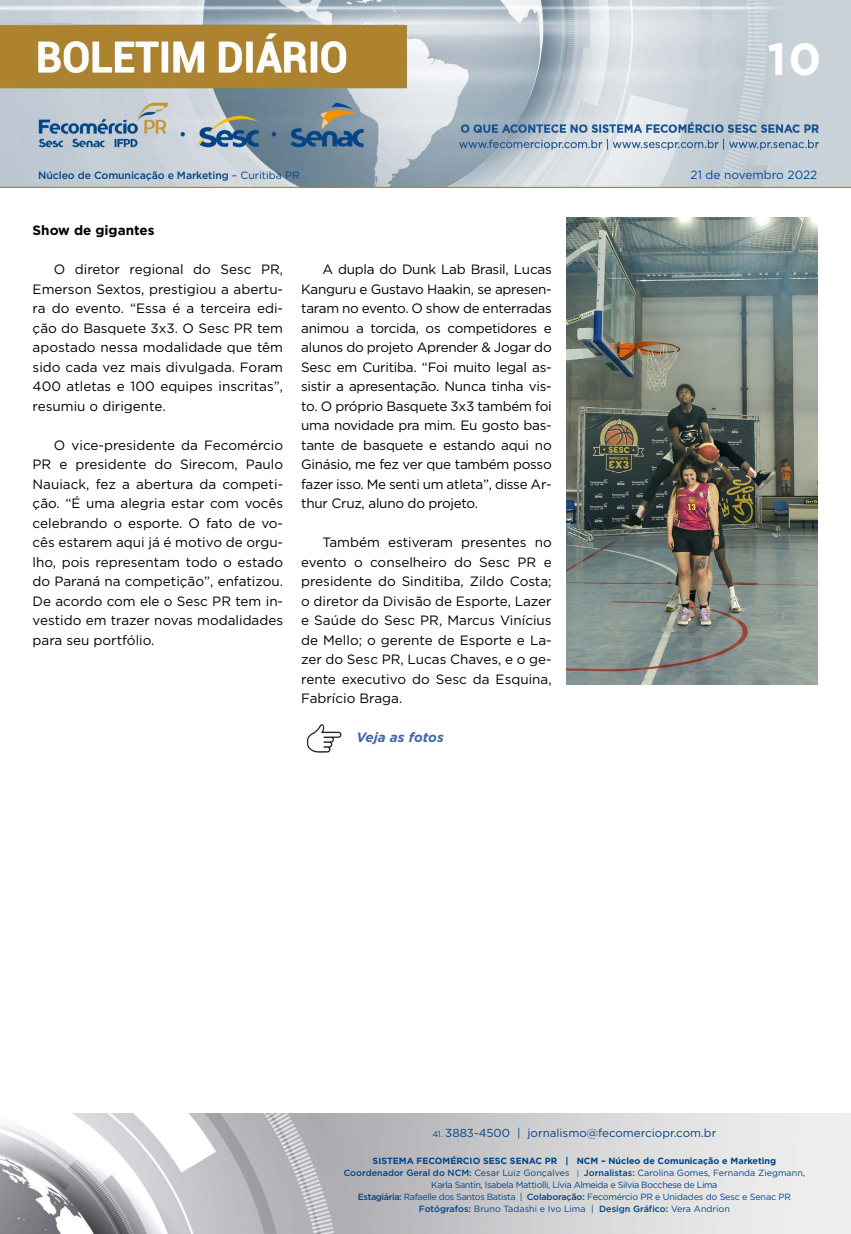
<style>
.page{position:relative;width:851px;height:1234px;background:#fff}
.page>*{position:absolute;margin:0;border:0;box-sizing:border-box;transform-origin:0 0}
.t1{font:700 45px "Gotham";color:#fff}
.t2{font:13.5px/19.5px "Gotham";color:#000;text-align:justify}
.t3{font:700 13.5px "Gotham";color:#000}
.t4{font:italic 700 13.5px "Gotham";color:#3f68a5}
.t5{font:11.85px "Gotham";color:#004a93}
.t6{font:11.55px "Gotham";color:#004587}
.t7{font:500 10.5px "Gotham";letter-spacing:-.01em;color:#004587}
.t8{font:9px/12px "Gotham";letter-spacing:-.02em;color:#004587;text-align:center}
.s1{font-weight:400}
.s2{font-size:8.25px}
.s3{font-weight:700}
.s4{font-weight:500}
.s5{font-size:7.65px}
</style>
<div class="page">
<img style="left:0;top:0;width:850px;height:188px">
<img style="left:0;top:1113px;width:850px;height:120px">
<img style="left:566px;top:217px;width:251px;height:467px">
<img style="left:306px;top:724px;width:35px;height:28px">
<p class="t7" style="left:38px;top:168px;width:263px">Núcleo de Comunicação e Marketing <span class="s1">– Curitiba PR</span></p>
<p class="t3" style="left:33px;top:221px;width:123px">Show de gigantes</p>
<p class="t2" style="left:33px;top:259px;width:252px;text-indent:21px">O diretor regional do Sesc PR, Emerson Sextos, prestigiou a abertu&shy;ra do evento. “Essa é a terceira edi&shy;ção do Basquete 3x3. O Sesc PR tem apostado nessa modalidade que têm sido cada vez mais divulgada. Foram 400 atletas e 100 equipes inscritas”, resumiu o dirigente.</p>
<p class="t2" style="left:33px;top:435px;width:252px;text-indent:21px">O vice-presidente da Fecomércio PR e presidente do Sirecom, Paulo Nauiack, fez a abertura da competi&shy;ção. “É uma alegria estar com vocês celebrando o esporte. O fato de vo&shy;cês estarem aqui já é motivo de orgu&shy;lho, pois representam todo o estado do Paraná na competição”, enfatizou.<br>De acordo com ele o Sesc PR tem in&shy;vestido em trazer novas modalidades para seu portfólio.</p>
<p class="t2" style="left:301px;top:259px;width:252px;text-indent:21px">A dupla do Dunk Lab Brasil, Lucas Kanguru e Gustavo Haakin, se apresen&shy;taram no evento. O show de enterradas animou a torcida, os competidores e alunos do projeto Aprender &amp; Jogar do Sesc em Curitiba. “Foi muito legal as&shy;sistir a apresentação. Nunca tinha vis&shy;to. O próprio Basquete 3x3 também foi uma novidade pra mim. Eu gosto bas&shy;tante de basquete e estando aqui no Ginásio, me fez ver que também posso fazer isso. Me senti um atleta”, disse Ar&shy;thur Cruz, aluno do projeto.</p>
<p class="t2" style="left:301px;top:532px;width:252px;text-indent:21px">Também estiveram presentes no evento o conselheiro do Sesc PR e presidente do Sinditiba, Zildo Costa; o diretor da Divisão de Esporte, Lazer e Saúde do Sesc PR, Marcus Vinícius de Mello; o gerente de Esporte e La&shy;zer do Sesc PR, Lucas Chaves, e o ge&shy;rente executivo do Sesc da Esquina, Fabrício Braga.</p>
<p class="t4" style="left:356px;top:728px;width:89px">Veja as fotos</p>
<h1 class="t1" style="left:767px;top:29px;width:55px">10</h1>
<p class="t5" style="left:690px;top:167px;width:128px">21 de novembro 2022</p>
<p class="t6" style="left:432px;top:1125px;width:285px"><span class="s2">41.</span> 3883-4500 | jornalismo@fecomerciopr.com.br</p>
<p class="t8" style="left:343px;top:1154px;width:463px"><span class="s3">SISTEMA FECOMÉRCIO SESC SENAC PR | NCM – Núcleo de Comunicação e Marketing </span><span class="s4">Coordenador Geral do NCM:</span> Cesar Luiz Gonçalves <span class="s5">|</span> <span class="s4">Jornalistas:</span> Carolina Gomes, Fernanda Ziegmann, Karla Santin, Isabela Mattiolli, Lívia Almeida e Silvia Bocchese de Lima<br><span class="s4">Estagiária:</span> Rafaelle dos Santos Batista | <span class="s4">Colaboração:</span> Fecomércio PR e Unidades do Sesc e Senac PR <span class="s4">Fotógrafos:</span> Bruno Tadashi e Ivo Lima | <span class="s4">Design Gráfico:</span> Vera Andrion</p>
</div>
